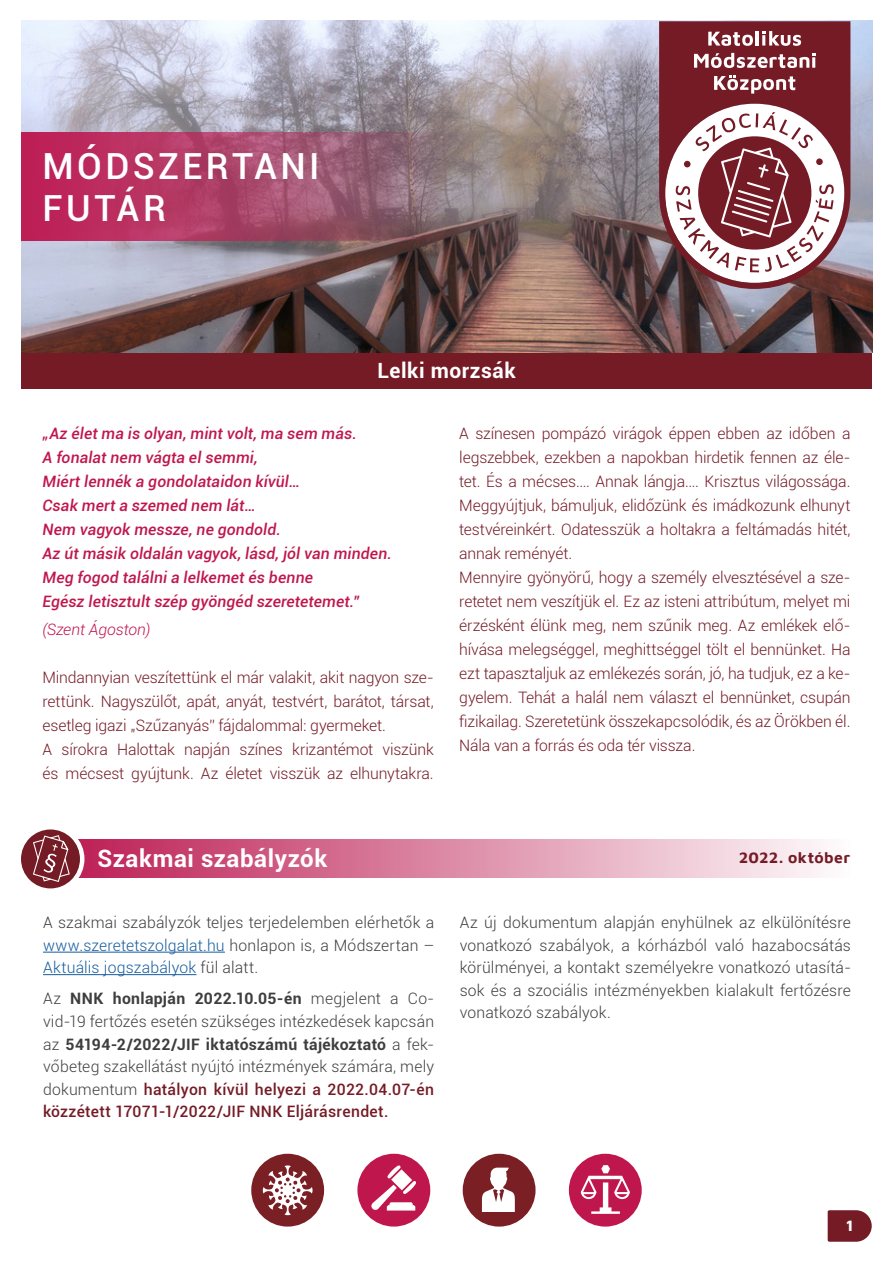
<style>
.page{position:relative;width:893px;height:1263px;background:#fff}
.page>*{position:absolute;margin:0;border:0;box-sizing:border-box;transform-origin:0 0}
.t1{font:500 36px "Roboto";letter-spacing:.095em;color:#fff}
.t2{font:700 24px "Roboto";letter-spacing:.025em;color:#fff}
.t3{font:700 21px "Roboto";letter-spacing:.025em;color:#fff}
.t4{font:300 15.75px/24px "Roboto";letter-spacing:-.01em;color:#751b26;text-align:justify}
.t5{font:300 15.75px/22.5px "Roboto";letter-spacing:.01em;color:#3e3e3f;text-align:justify}
.t6{font:italic 500 15.75px "Roboto";letter-spacing:.005em;color:#bf174d}
.t7{font:italic 300 15.75px "Roboto";letter-spacing:-.01em;color:#bf174d}
.t8{font:700 15.75px "Maven Pro";letter-spacing:.025em;color:#751b26}
.t9{font:700 15.75px "Maven Pro";color:#fff}
.s1{color:#175d9e}
.s2{font-weight:700}
.s3{font-weight:500;color:#751b26}
</style>
<div class="page">
<svg style="left:828px;top:1210px;width:44px;height:32px"></svg>
<img style="left:22px;top:21px;width:850px;height:331px">
<svg style="left:21px;top:132px;width:425px;height:109px;background:#a74668"></svg>
<div style="left:21px;top:353px;width:851px;height:36px;background:#751b26"></div>
<hr style="left:43px;top:952px;width:182px;height:1px;background:#175d9e">
<hr style="left:43px;top:974px;width:153px;height:1px;background:#175d9e">
<div style="left:69px;top:839px;width:782px;height:39px;background:linear-gradient(to right,#bc1e55,#fefcfd)"></div>
<svg style="left:21px;top:829px;width:66px;height:60px"></svg>
<svg style="left:659px;top:21px;width:191px;height:268px;background:#833e47"></svg>
<svg style="left:708px;top:32px;width:45px;height:14px"></svg>
<hr style="left:755px;top:31px;width:3px;height:15px;background:#fff">
<svg style="left:762px;top:31px;width:39px;height:15px"></svg>
<svg style="left:694px;top:53px;width:121px;height:15px"></svg>
<svg style="left:714px;top:76px;width:81px;height:18px"></svg>
<svg style="left:676px;top:112px;width:158px;height:160px"></svg>
<div style="left:357px;top:1154px;width:73px;height:72px;background:#bf174d;border-radius:50%"></div>
<svg style="left:371px;top:1165px;width:45px;height:45px"></svg>
<div style="left:251px;top:1154px;width:73px;height:72px;background:#7a1f24;border-radius:50%"></div>
<svg style="left:263px;top:1165px;width:50px;height:50px"></svg>
<div style="left:569px;top:1154px;width:73px;height:72px;background:#bf174d;border-radius:50%"></div>
<svg style="left:581px;top:1165px;width:49px;height:49px"></svg>
<div style="left:463px;top:1154px;width:73px;height:72px;background:#7a1f24;border-radius:50%"></div>
<svg style="left:482px;top:1167px;width:33px;height:45px"></svg>
<p class="t1" style="left:43px;top:140px;width:279px">MÓDSZERTANI</p>
<p class="t1" style="left:43px;top:182px;width:125px">FUTÁR</p>
<p class="t3" style="left:377px;top:355px;width:140px">Lelki morzsák</p>
<p class="t6" style="left:43px;top:422px;width:316px">„Az élet ma is olyan, mint volt, ma sem más.</p>
<p class="t6" style="left:43px;top:446px;width:217px">A fonalat nem vágta el semmi,</p>
<p class="t6" style="left:43px;top:470px;width:259px">Miért lennék a gondolataidon kívül…</p>
<p class="t6" style="left:43px;top:494px;width:215px">Csak mert a szemed nem lát…</p>
<p class="t6" style="left:43px;top:518px;width:240px">Nem vagyok messze, ne gondold.</p>
<p class="t6" style="left:43px;top:542px;width:351px">Az út másik oldalán vagyok, lásd, jól van minden.</p>
<p class="t6" style="left:43px;top:566px;width:272px">Meg fogod találni a lelkemet és benne</p>
<p class="t6" style="left:43px;top:590px;width:319px">Egész letisztult szép gyöngéd szeretetemet.”</p>
<p class="t7" style="left:43px;top:618px;width:109px">(Szent Ágoston)</p>
<p class="t4" style="left:43px;top:665px;width:393px">Mindannyian veszítettünk el már valakit, akit nagyon sze&shy;rettünk. Nagyszülőt, apát, anyát, testvért, barátot, társat, esetleg igazi „Szűzanyás” fájdalommal: gyermeket.</p>
<p class="t4" style="left:43px;top:737px;width:393px">A sírokra Halottak napján színes krizantémot viszünk és mécsest gyújtunk. Az életet visszük az elhunytakra.</p>
<p class="t4" style="left:459px;top:420px;width:393px">A színesen pompázó virágok éppen ebben az időben a legszebbek, ezekben a napokban hirdetik fennen az éle&shy;tet. És a mécses…. Annak lángja…. Krisztus világossága.<br>Meggyújtjuk, bámuljuk, elidőzünk és imádkozunk elhunyt testvéreinkért. Odatesszük a holtakra a feltámadás hitét, annak reményét.</p>
<p class="t4" style="left:459px;top:564px;width:393px">Mennyire gyönyörű, hogy a személy elvesztésével a sze&shy;retetet nem veszítjük el. Ez az isteni attribútum, melyet mi érzésként élünk meg, nem szűnik meg. Az emlékek elő&shy;hívása melegséggel, meghittséggel tölt el bennünket. Ha ezt tapasztaljuk az emlékezés során, jó, ha tudjuk, ez a ke&shy;gyelem. Tehát a halál nem választ el bennünket, csupán fizikailag. Szeretetünk összekapcsolódik, és az Örökben él.<br>Nála van a forrás és oda tér vissza.</p>
<p class="t2" style="left:97px;top:841px;width:231px">Szakmai szabályzók</p>
<p class="t8" style="left:739px;top:847px;width:113px">2022. október</p>
<p class="t5" style="left:43px;top:911px;width:393px">A szakmai szabályzók teljes terjedelemben elérhetők a <span class="s1">www.szeretetszolgalat.hu</span> honlapon is, a Módszertan – <span class="s1">Aktuális jogszabályok</span> fül alatt.</p>
<p class="t5" style="left:43px;top:987px;width:393px">Az <span class="s2">NNK honlapján 2022.10.05-én</span> megjelent a Co&shy;vid-19 fertőzés esetén szükséges intézkedések kapcsán az <span class="s2">54194-2/2022/JIF iktatószámú tájékoztató</span> a fek&shy;vőbeteg szakellátást nyújtó intézmények számára, mely dokumentum <span class="s3">hatályon kívül helyezi a 2022.04.07-én közzétett 17071-1/2022/JIF NNK Eljárásrendet.</span></p>
<p class="t5" style="left:460px;top:911px;width:393px">Az új dokumentum alapján enyhülnek az elkülönítésre vonatkozó szabályok, a kórházból való hazabocsátás körülményei, a kontakt személyekre vonatkozó utasítá&shy;sok és a szociális intézményekben kialakult fertőzésre vonatkozó szabályok.</p>
<p class="t9" style="left:846px;top:1214px;width:9px">1</p>
</div>
